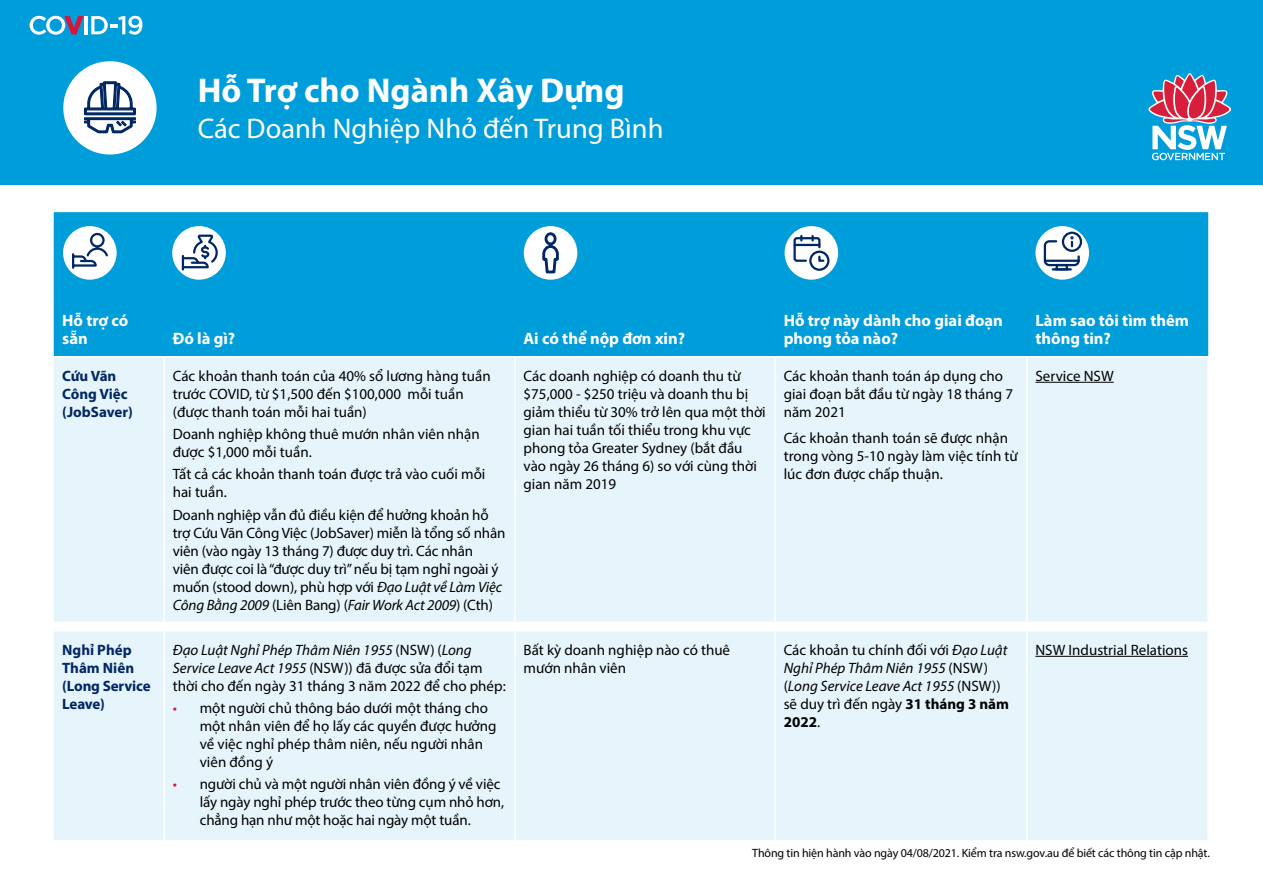
<style>
.page{position:relative;width:1263px;height:893px;background:#fff}
.page>*{position:absolute;margin:0;border:0;box-sizing:border-box;transform-origin:0 0}
.t1{font:700 34.5px "Myriad Pro";color:#fff}
.t2{font:28.5px "Myriad Pro";color:#fff}
.t3{font:700 16.5px/18px "Myriad Pro";color:#fff}
.t4{font:15px/18px "Myriad Pro";color:#000}
.t5{font:italic 15px/18px "Myriad Pro";color:#000}
.t6{font:700 15px/18px "Myriad Pro";color:#002664}
.t7{font:12px "Myriad Pro";letter-spacing:-.01em;color:#000}
.s1{font-style:italic}
.s2{color:#d7153a}
.s3{font-style:normal}
.s4{font-weight:700;font-style:normal}
</style>
<div class="page">
<div style="left:0;top:0;width:1263px;height:185px;background:#009ddb"></div>
<div style="left:54px;top:212px;width:1154px;height:144px;background:#009ddb"></div>
<div style="left:54px;top:357px;width:1153px;height:483px;background:#e6f5fb"></div>
<hr style="left:163px;top:357px;width:2px;height:264px;background:#fff">
<hr style="left:514px;top:357px;width:2px;height:264px;background:#fff">
<hr style="left:774px;top:357px;width:2px;height:264px;background:#fff">
<hr style="left:1026px;top:357px;width:2px;height:264px;background:#fff">
<hr style="left:54px;top:621px;width:110px;height:2px;background:#fff">
<hr style="left:164px;top:621px;width:351px;height:2px;background:#fff">
<hr style="left:515px;top:621px;width:260px;height:2px;background:#fff">
<hr style="left:775px;top:621px;width:252px;height:2px;background:#fff">
<hr style="left:1027px;top:621px;width:182px;height:2px;background:#fff">
<hr style="left:54px;top:630px;width:110px;height:1px;background:#fff">
<hr style="left:164px;top:630px;width:351px;height:1px;background:#fff">
<hr style="left:163px;top:631px;width:2px;height:209px;background:#fff">
<hr style="left:515px;top:630px;width:260px;height:1px;background:#fff">
<hr style="left:514px;top:631px;width:2px;height:209px;background:#fff">
<hr style="left:775px;top:630px;width:252px;height:1px;background:#fff">
<hr style="left:774px;top:631px;width:2px;height:209px;background:#fff">
<hr style="left:1027px;top:630px;width:182px;height:1px;background:#fff">
<hr style="left:1026px;top:631px;width:2px;height:209px;background:#fff">
<hr style="left:1035px;top:382px;width:79px;height:1px;background:#000">
<hr style="left:1035px;top:656px;width:153px;height:1px;background:#000">
<div style="left:172px;top:226px;width:54px;height:54px;background:#fff;border-radius:50%"></div>
<svg style="left:181px;top:233px;width:37px;height:36px"></svg>
<div style="left:63px;top:226px;width:54px;height:54px;background:#fff;border-radius:50%"></div>
<svg style="left:71px;top:232px;width:39px;height:37px"></svg>
<div style="left:1035px;top:226px;width:54px;height:54px;background:#fff;border-radius:50%"></div>
<div style="left:1062px;top:232px;width:20px;height:20px;border:2px solid #002664;border-radius:50%"></div>
<svg style="left:1043px;top:236px;width:38px;height:36px"></svg>
<div style="left:784px;top:226px;width:54px;height:54px;background:#fff;border-radius:50%"></div>
<div style="left:809px;top:251px;width:20px;height:20px;border:2px solid #002664;border-radius:50%"></div>
<svg style="left:793px;top:236px;width:33px;height:27px"></svg>
<svg style="left:1148px;top:73px;width:83px;height:87px"></svg>
<svg style="left:30px;top:16px;width:54px;height:19px"></svg>
<hr style="left:85px;top:16px;width:3px;height:18px;background:#fff">
<svg style="left:91px;top:16px;width:51px;height:19px"></svg>
<div style="left:63px;top:61px;width:94px;height:94px;background:#fff;border-radius:50%"></div>
<svg style="left:83px;top:81px;width:53px;height:53px"></svg>
<div style="left:524px;top:226px;width:53px;height:54px;background:#fff;border-radius:50%"></div>
<svg style="left:542px;top:232px;width:17px;height:42px"></svg>
<h1 class="t1" style="left:198px;top:68px;width:428px">Hỗ Trợ cho Ngành Xây Dựng</h1>
<h2 class="t2" style="left:198px;top:111px;width:467px">Các Doanh Nghiệp Nhỏ đến Trung Bình</h2>
<p class="t3" style="left:62px;top:311px;width:68px">Hỗ trợ có sẵn</p>
<p class="t3" style="left:173px;top:329px;width:64px">Đó là gì?</p>
<p class="t3" style="left:524px;top:329px;width:163px">Ai có thể nộp đơn xin?</p>
<p class="t3" style="left:784px;top:311px;width:221px">Hỗ trợ này dành cho giai đoạn phong tỏa nào?</p>
<p class="t3" style="left:1035px;top:311px;width:155px">Làm sao tôi tìm thêm thông tin?</p>
<p class="t6" style="left:62px;top:366px;width:72px">Cứu Vãn<br>Công Việc (JobSaver)</p>
<p class="t4" style="left:173px;top:366px;width:319px">Các khoản thanh toán của 40% sổ lương hàng tuần trước COVID, từ $1,500 đến $100,000 mỗi tuần (được thanh toán mỗi hai tuần)</p>
<p class="t4" style="left:173px;top:425px;width:309px">Doanh nghiệp không thuê mướn nhân viên nhận được $1,000 mỗi tuần.</p>
<p class="t4" style="left:173px;top:465px;width:314px">Tất cả các khoản thanh toán được trả vào cuối mỗi hai tuần.</p>
<p class="t4" style="left:173px;top:505px;width:334px">Doanh nghiệp vẫn đủ điều kiện để hưởng khoản hỗ trợ Cứu Vãn Công Việc (JobSaver) miễn là tổng số nhân viên (vào ngày 13 tháng 7) được duy trì. Các nhân<br>viên được coi là “được duy trì” nếu bị tạm nghỉ ngoài ý muốn (stood down), phù hợp với <span class="s1">Đạo Luật về Làm Việc Công Bằng 2009</span> (Liên Bang) (<span class="s1">Fair Work Act 2009</span>) (Cth)</p>
<p class="t6" style="left:62px;top:640px;width:90px">Nghỉ Phép<br>Thâm Niên (Long Service<br>Leave)</p>
<p class="t4" style="left:173px;top:640px;width:334px"><span class="s1">Đạo Luật Nghỉ Phép Thâm Niên 1955</span> (NSW) (<span class="s1">Long<br>Service Leave Act 1955</span> (NSW)) đã được sửa đổi tạm thời cho đến ngày 31 tháng 3 năm 2022 để cho phép:</p>
<p class="t4" style="left:200px;top:699px;width:298px;text-indent:-27px"><span class="s2">•</span> một người chủ thông báo dưới một tháng cho một nhân viên để họ lấy các quyền được hưởng về việc nghỉ phép thâm niên, nếu người nhân viên đồng ý</p>
<p class="t4" style="left:200px;top:775px;width:306px;text-indent:-27px"><span class="s2">•</span> người chủ và một người nhân viên đồng ý về việc lấy ngày nghỉ phép trước theo từng cụm nhỏ hơn, chẳng hạn như một hoặc hai ngày một tuần.</p>
<p class="t4" style="left:524px;top:366px;width:244px">Các doanh nghiệp có doanh thu từ $75,000 - $250 triệu và doanh thu bị giảm thiểu từ 30% trở lên qua một thời gian hai tuần tối thiểu trong khu vực phong tỏa Greater Sydney (bắt đầu vào ngày 26 tháng 6) so với cùng thời gian năm 2019</p>
<p class="t4" style="left:784px;top:366px;width:231px">Các khoản thanh toán áp dụng cho giai đoạn bắt đầu từ ngày 18 tháng 7 năm 2021</p>
<p class="t4" style="left:784px;top:429px;width:236px">Các khoản thanh toán sẽ được nhận trong vòng 5-10 ngày làm việc tính từ lúc đơn được chấp thuận.</p>
<p class="t4" style="left:1035px;top:366px;width:80px">Service NSW</p>
<p class="t4" style="left:524px;top:640px;width:208px">Bất kỳ doanh nghiệp nào có thuê mướn nhân viên</p>
<p class="t5" style="left:784px;top:640px;width:227px"><span class="s3">Các khoản tu chính đối với</span> Đạo Luật<br>Nghỉ Phép Thâm Niên 1955 <span class="s3">(NSW) (</span>Long Service Leave Act 1955 <span class="s3">(NSW)) sẽ duy trì đến ngày</span> <span class="s4">31 tháng 3 năm<br>2022</span><span class="s3">.</span></p>
<p class="t4" style="left:1035px;top:640px;width:154px">NSW Industrial Relations</p>
<p class="t7" style="left:752px;top:846px;width:459px">Thông tin hiện hành vào ngày 04/08/2021. Kiểm tra nsw.gov.au để biết các thông tin cập nhật.</p>
</div>
